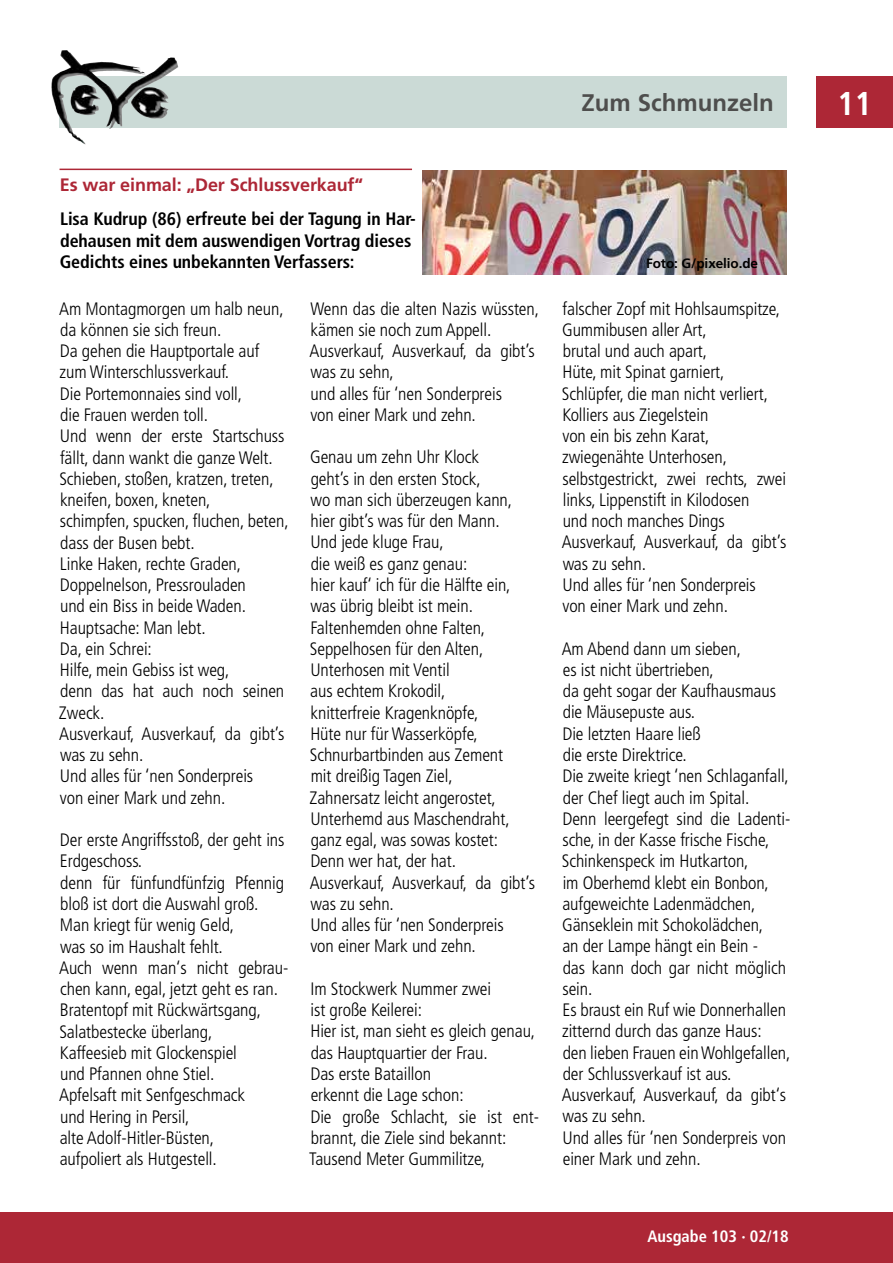
<style>
.page{position:relative;width:893px;height:1263px;background:#fff}
.page>*{position:absolute;margin:0;border:0;box-sizing:border-box;transform-origin:0 0}
.t1{font:700 condensed 33px "Frutiger LT";color:#fff}
.t2{font:700 24px "Frutiger LT";color:#4e4e4d}
.t3{font:300 condensed 18px/21.3px "Frutiger LT";letter-spacing:-.005em;color:#000}
.t4{font:700 condensed 18px/21.3px "Frutiger LT";letter-spacing:-.005em;color:#000}
.t5{font:700 18px "Frutiger LT";letter-spacing:-.005em;color:#ad2736}
.t6{font:700 condensed 16.5px "Frutiger LT";color:#fff}
.t7{font:700 13.5px "Frutiger LT";letter-spacing:-.005em;color:#000}
</style>
<div class="page">
<div style="left:0;top:1212px;width:893px;height:51px;background:#ad2736"></div>
<div style="left:816px;top:77px;width:77px;height:51px;background:#ad2736"></div>
<div style="left:60px;top:77px;width:727px;height:51px;background:#cbdad6"></div>
<img style="left:51px;top:50px;width:20px;height:64px">
<img style="left:423px;top:171px;width:364px;height:104px">
<hr style="left:60px;top:169px;width:352px;height:1px;background:#ad2736">
<h2 class="t2" style="left:582px;top:88px;width:194px">Zum Schmunzeln</h2>
<p class="t5" style="left:60px;top:175px;width:305px">Es war einmal: „Der Schlussverkauf“</p>
<p class="t4" style="left:60px;top:208px;width:358px">Lisa Kudrup (86) erfreute bei der Tagung in Har&shy;dehausen mit dem auswendigen Vortrag dieses<br>Gedichts eines unbekannten Verfassers:</p>
<p class="t3" style="left:59px;top:298px;width:231px">Am Montagmorgen um halb neun, da können sie sich freun.<br>Da gehen die Hauptportale auf zum Winterschlussverkauf.<br>Die Portemonnaies sind voll,<br>die Frauen werden toll.<br>Und wenn der erste Startschuss fällt, dann wankt die ganze Welt.<br>Schieben, stoßen, kratzen, treten, kneifen, boxen, kneten,<br>schimpfen, spucken, fluchen, beten, dass der Busen bebt.<br>Linke Haken, rechte Graden,<br>Doppelnelson, Pressrouladen<br>und ein Biss in beide Waden.<br>Hauptsache: Man lebt.<br>Da, ein Schrei:<br>Hilfe, mein Gebiss ist weg,<br>denn das hat auch noch seinen<br>Zweck.<br>Ausverkauf, Ausverkauf, da gibt’s was zu sehn.<br>Und alles für ‘nen Sonderpreis<br>von einer Mark und zehn.</p>
<p class="t3" style="left:59px;top:829px;width:231px">Der erste Angriffsstoß, der geht ins<br>Erdgeschoss.<br>denn für fünfundfünfzig Pfennig bloß ist dort die Auswahl groß.<br>Man kriegt für wenig Geld,<br>was so im Haushalt fehlt.<br>Auch wenn man‘s nicht gebrau&shy;chen kann, egal, jetzt geht es ran.<br>Bratentopf mit Rückwärtsgang,<br>Salatbestecke überlang,<br>Kaffeesieb mit Glockenspiel<br>und Pfannen ohne Stiel.<br>Apfelsaft mit Senfgeschmack<br>und Hering in Persil,<br>alte Adolf-Hitler-Büsten,<br>aufpoliert als Hutgestell.</p>
<p class="t3" style="left:310px;top:298px;width:231px">Wenn das die alten Nazis wüssten, kämen sie noch zum Appell.<br>Ausverkauf, Ausverkauf, da gibt’s was zu sehn,<br>und alles für ‘nen Sonderpreis<br>von einer Mark und zehn.</p>
<p class="t3" style="left:309px;top:447px;width:227px">Genau um zehn Uhr Klock<br>geht’s in den ersten Stock,<br>wo man sich überzeugen kann, hier gibt’s was für den Mann.<br>Und jede kluge Frau,<br>die weiß es ganz genau:<br>hier kauf‘ ich für die Hälfte ein, was übrig bleibt ist mein.<br>Faltenhemden ohne Falten,<br>Seppelhosen für den Alten,<br>Unterhosen mit Ventil<br>aus echtem Krokodil,<br>knitterfreie Kragenknöpfe,<br>Hüte nur für Wasserköpfe,<br>Schnurbartbinden aus Zement<br>mit dreißig Tagen Ziel,<br>Zahnersatz leicht angerostet,<br>Unterhemd aus Maschendraht, ganz egal, was sowas kostet:<br>Denn wer hat, der hat.<br>Ausverkauf, Ausverkauf, da gibt’s was zu sehn.<br>Und alles für ‘nen Sonderpreis<br>von einer Mark und zehn.</p>
<p class="t3" style="left:309px;top:978px;width:231px">Im Stockwerk Nummer zwei<br>ist große Keilerei:<br>Hier ist, man sieht es gleich genau, das Hauptquartier der Frau.<br>Das erste Bataillon<br>erkennt die Lage schon:<br>Die große Schlacht, sie ist ent&shy;brannt, die Ziele sind bekannt:<br>Tausend Meter Gummilitze,</p>
<p class="t7" style="left:646px;top:255px;width:114px">Foto: G/pixelio.de</p>
<p class="t3" style="left:562px;top:298px;width:226px">falscher Zopf mit Hohlsaumspitze,<br>Gummibusen aller Art,<br>brutal und auch apart,<br>Hüte, mit Spinat garniert,<br>Schlüpfer, die man nicht verliert,<br>Kolliers aus Ziegelstein<br>von ein bis zehn Karat, zwiegenähte Unterhosen, selbstgestrickt, zwei rechts, zwei links, Lippenstift in Kilodosen<br>und noch manches Dings<br>Ausverkauf, Ausverkauf, da gibt’s was zu sehn.<br>Und alles für ‘nen Sonderpreis<br>von einer Mark und zehn.</p>
<p class="t3" style="left:562px;top:638px;width:230px">Am Abend dann um sieben,<br>es ist nicht übertrieben,<br>da geht sogar der Kaufhausmaus die Mäusepuste aus.<br>Die letzten Haare ließ<br>die erste Direktrice.<br>Die zweite kriegt ‘nen Schlaganfall, der Chef liegt auch im Spital.<br>Denn leergefegt sind die Ladenti&shy;sche, in der Kasse frische Fische,<br>Schinkenspeck im Hutkarton,<br>im Oberhemd klebt ein Bonbon, aufgeweichte Ladenmädchen,<br>Gänseklein mit Schokolädchen,<br>an der Lampe hängt ein Bein -<br>das kann doch gar nicht möglich sein.<br>Es braust ein Ruf wie Donnerhallen zitternd durch das ganze Haus:<br>den lieben Frauen ein Wohlgefallen, der Schlussverkauf ist aus.<br>Ausverkauf, Ausverkauf, da gibt‘s was zu sehn.<br>Und alles für ‘nen Sonderpreis von einer Mark und zehn.</p>
<p class="t6" style="left:647px;top:1226px;width:143px">Ausgabe 103 · 02/18</p>
<h1 class="t1" style="left:837px;top:84px;width:36px">11</h1>
</div>
